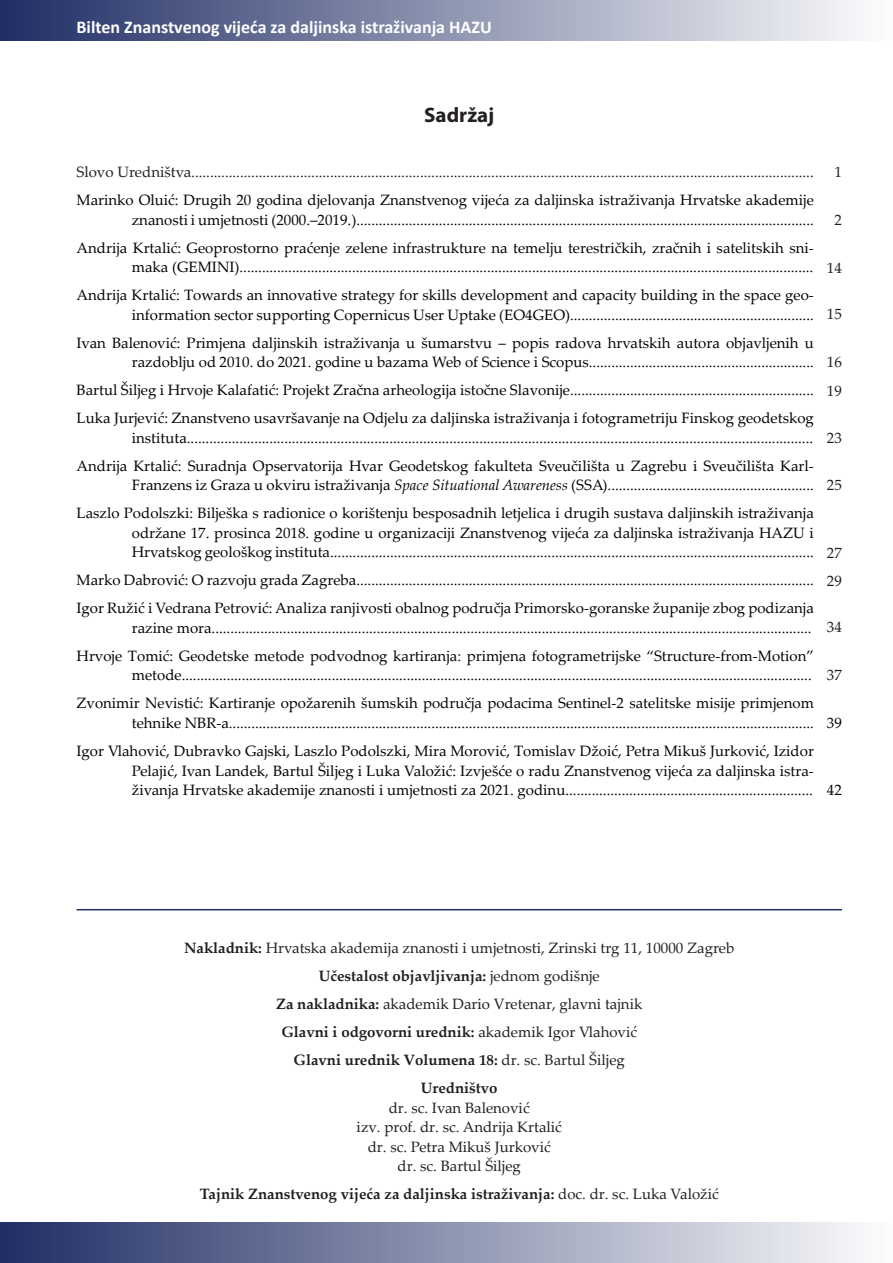
<style>
.page{position:relative;width:893px;height:1263px;background:#fff}
.page>*{position:absolute;margin:0;border:0;box-sizing:border-box;transform-origin:0 0}
.t1{font:700 21px "Myriad Pro";color:#231f20}
.t2{font:700 18px "Calibri";color:#fff}
.t3{font:15px/28px "Palatino Linotype";color:#040503;text-align:right}
.t4{font:15px/28px "Palatino Linotype";color:#231f20;text-align:center}
.t5{font:700 15px "Palatino Linotype";color:#231f20}
.s1{font-style:italic}
.s2{font-weight:700}
.s3{font-weight:400}
</style>
<div class="page">
<div style="left:0;top:1222px;width:893px;height:41px;background:linear-gradient(to right,#1f2d64,#fdfdfd)"></div>
<div style="left:0;top:0;width:893px;height:40px;background:linear-gradient(to right,#1f2d64,#fdfdfd)"></div>
<hr style="left:77px;top:909px;width:765px;height:1px;background:#202f64">
<p class="t2" style="left:77px;top:14px;width:417px">Bilten Znanstvenog vijeća za daljinska istraživanja HAZU</p>
<h1 class="t1" style="left:424px;top:101px;width:72px">Sadržaj</h1>
<p class="t4" style="left:77px;top:158px;width:739px">Slovo Uredništva......................................................................................................................................................................</p>
<p class="t3" style="left:77px;top:190px;width:739px;line-height:19.5px">Marinko Oluić: Drugih 20 godina djelovanja Znanstvenog vijeća za daljinska istraživanja Hrvatske akademije znanosti i umjetnosti (2000.–2019.)..........................................................................................................................</p>
<p class="t3" style="left:77px;top:237px;width:739px;line-height:19.5px">Andrija Krtalić: Geoprostorno praćenje zelene infrastrukture na temelju terestričkih, zračnih i satelitskih sni&shy;maka (GEMINI).........................................................................................................................................................</p>
<p class="t3" style="left:77px;top:285px;width:739px;line-height:19.5px">Andrija Krtalić: Towards an innovative strategy for skills development and capacity building in the space geo&shy;information sector supporting Copernicus User Uptake (EO4GEO).................................................................</p>
<p class="t3" style="left:77px;top:332px;width:739px;line-height:19.5px">Ivan Balenović: Primjena daljinskih istraživanja u šumarstvu – popis radova hrvatskih autora objavljenih u razdoblju od 2010. do 2021. godine u bazama Web of Science i Scopus............................................................</p>
<p class="t3" style="left:77px;top:376px;width:739px;text-align:left">Bartul Šiljeg i Hrvoje Kalafatić: Projekt Zračna arheologija istočne Slavonije.................................................................<br>Luka Jurjević: Znanstveno usavršavanje na Odjelu za daljinska istraživanja i fotogrametriju Finskog geodetskog</p>
<p class="t3" style="left:77px;top:423px;width:738px">instituta.......................................................................................................................................................................<br>Andrija Krtalić: Suradnja Opservatorija Hvar Geodetskog fakulteta Sveučilišta u Zagrebu i Sveučilišta Karl-</p>
<p class="t3" style="left:77px;top:471px;width:739px">Franzens iz Graza u okviru istraživanja <span class="s1">Space Situational Awareness</span> (SSA).......................................................<br>Laszlo Podolszki: Bilješka s radionice o korištenju besposadnih letjelica i drugih sustava daljinskih istraživanja</p>
<p class="t3" style="left:132px;top:522px;width:684px;line-height:19.5px;text-align:left">održane 17. prosinca 2018. godine u organizaciji Znanstvenog vijeća za daljinska istraživanja HAZU i<br>Hrvatskog geološkog instituta.................................................................................................................................</p>
<p class="t3" style="left:77px;top:566px;width:739px;text-align:left">Marko Dabrović: O razvoju grada Zagreba..........................................................................................................................<br>Igor Ružić i Vedrana Petrović: Analiza ranjivosti obalnog područja Primorsko-goranske županije zbog podizanja</p>
<p class="t3" style="left:77px;top:613px;width:739px">razine mora................................................................................................................................................................<br>Hrvoje Tomić: Geodetske metode podvodnog kartiranja: primjena fotogrametrijske “Structure-from-Motion”</p>
<p class="t3" style="left:77px;top:661px;width:739px">metode........................................................................................................................................................................<br>Zvonimir Nevistić: Kartiranje opožarenih šumskih područja podacima Sentinel-2 satelitske misije primjenom</p>
<p class="t3" style="left:77px;top:708px;width:739px">tehnike NBR-a............................................................................................................................................................<br>Igor Vlahović, Dubravko Gajski, Laszlo Podolszki, Mira Morović, Tomislav Džoić, Petra Mikuš Jurković, Izidor</p>
<p class="t3" style="left:132px;top:760px;width:684px;line-height:19.5px;text-align:left">Pelajić, Ivan Landek, Bartul Šiljeg i Luka Valožić: Izvješće o radu Znanstvenog vijeća za daljinska istra&shy;živanja Hrvatske akademije znanosti i umjetnosti za 2021. godinu..................................................................</p>
<p class="t4" style="left:834px;top:158px;width:9px">1</p>
<p class="t4" style="left:834px;top:205px;width:9px">2</p>
<p class="t4" style="left:827px;top:253px;width:16px">14</p>
<p class="t4" style="left:827px;top:299px;width:16px">15</p>
<p class="t4" style="left:827px;top:347px;width:16px">16</p>
<p class="t4" style="left:827px;top:376px;width:16px">19</p>
<p class="t4" style="left:827px;top:423px;width:16px">23</p>
<p class="t4" style="left:827px;top:470px;width:16px">25</p>
<p class="t4" style="left:827px;top:539px;width:16px;line-height:27.6px;text-align:left">27<br>29</p>
<p class="t4" style="left:827px;top:613px;width:16px">34</p>
<p class="t4" style="left:827px;top:660px;width:16px">37</p>
<p class="t3" style="left:827px;top:708px;width:16px">39</p>
<p class="t3" style="left:827px;top:775px;width:16px">42</p>
<p class="t4" style="left:184px;top:933px;width:552px"><span class="s2">Nakladnik:</span> Hrvatska akademija znanosti i umjetnosti, Zrinski trg 11, 10000 Zagreb <span class="s2">Učestalost objavljivanja:</span> jednom godišnje<br><span class="s2">Za nakladnika:</span> akademik Dario Vretenar, glavni tajnik<br><span class="s2">Glavni i odgovorni urednik:</span> akademik Igor Vlahović<br><span class="s2">Glavni urednik Volumena 18:</span> dr. sc. Bartul Šiljeg<br><span class="s2">Uredništvo</span></p>
<p class="t4" style="left:357px;top:1097px;width:207px;line-height:19.5px">dr. sc. Ivan Balenović<br>izv. prof. dr. sc. Andrija Krtalić dr. sc. Petra Mikuš Jurković dr. sc. Bartul Šiljeg</p>
<p class="t5" style="left:200px;top:1183px;width:521px">Tajnik Znanstvenog vijeća za daljinska istraživanja: <span class="s3">doc. dr. sc. Luka Valožić</span></p>
</div>
